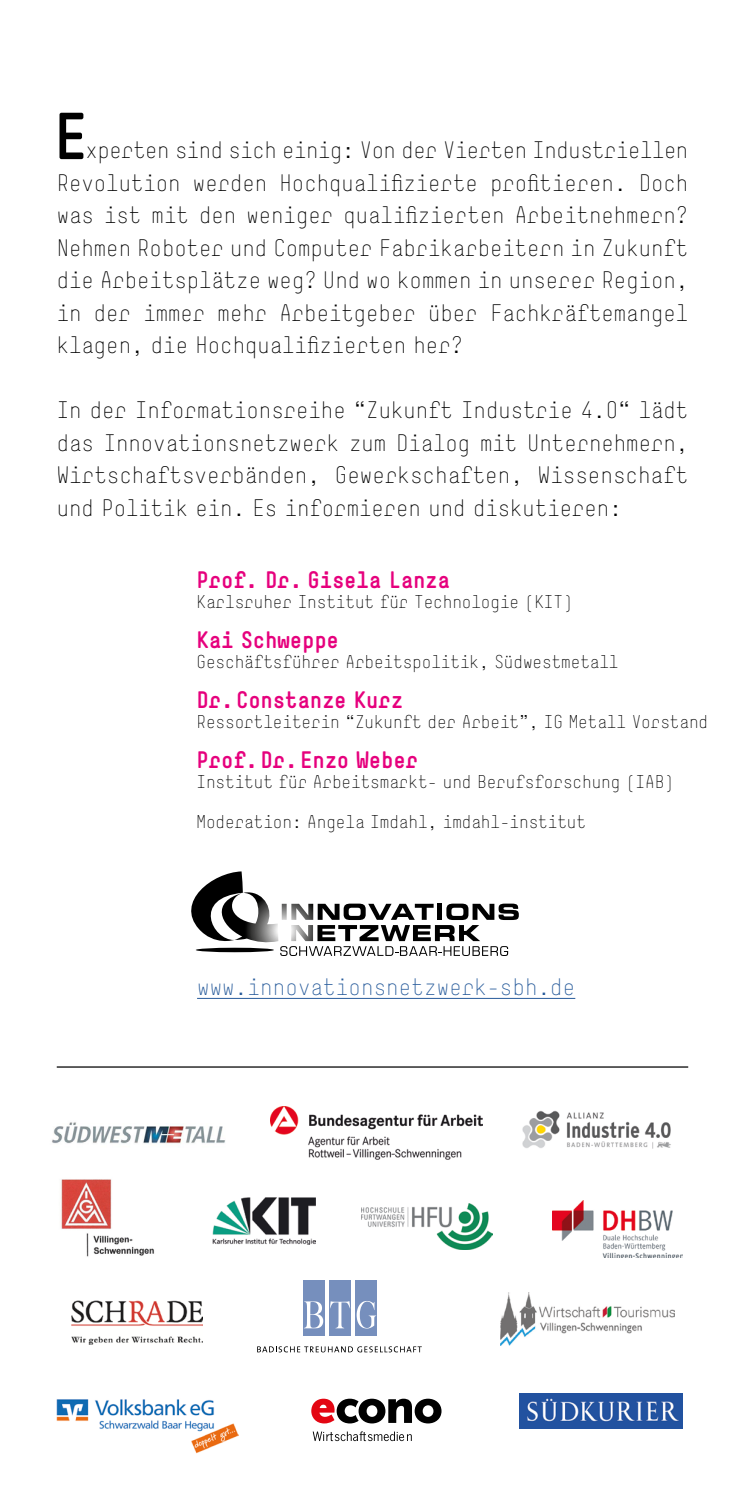
<style>
.page{position:relative;width:745px;height:1489px;background:#fff}
.page>*{position:absolute;margin:0;border:0;box-sizing:border-box;transform-origin:0 0}
.t1{font:62.5px "Simple Bold Titling";color:#000}
.t2{font:300 22.5px/32.5px "Simple";color:#000;text-align:justify}
.t3{font:700 22.5px "Simple";letter-spacing:-.005em;color:#e6007d}
.t4{font:300 22.5px "Simple";letter-spacing:.01em;color:#275b9b}
.t5{font:300 17.5px "Simple";letter-spacing:-.005em;color:#000}
</style>
<div class="page">
<img style="left:522px;top:1110px;width:149px;height:39px">
<img style="left:52px;top:1122px;width:173px;height:22px">
<img style="left:270px;top:1106px;width:212px;height:54px">
<img style="left:213px;top:1197px;width:102px;height:47px">
<img style="left:57px;top:1399px;width:181px;height:54px">
<svg style="left:191px;top:871px;width:327px;height:84px"></svg>
<svg style="left:196px;top:947px;width:78px;height:5px"></svg>
<hr style="left:197px;top:997px;width:378px;height:1px;background:#275b9b">
<hr style="left:57px;top:1066px;width:630px;height:1px;background:#000">
<img style="left:72px;top:1300px;width:130px;height:44px">
<img style="left:552px;top:1200px;width:130px;height:57px">
<img style="left:61px;top:1179px;width:93px;height:78px">
<img style="left:361px;top:1203px;width:130px;height:46px">
<img style="left:519px;top:1393px;width:162px;height:34px">
<svg style="left:312px;top:1431px;width:99px;height:9px"></svg>
<svg style="left:311px;top:1398px;width:130px;height:25px"></svg>
<img style="left:500px;top:1292px;width:173px;height:53px">
<div style="left:303px;top:1279px;width:21px;height:56px;background:#768fbd"></div>
<svg style="left:304px;top:1301px;width:19px;height:27px"></svg>
<div style="left:329px;top:1279px;width:21px;height:56px;background:#768fbd"></div>
<svg style="left:330px;top:1301px;width:20px;height:27px"></svg>
<div style="left:355px;top:1279px;width:21px;height:56px;background:#768fbd"></div>
<svg style="left:356px;top:1301px;width:20px;height:27px"></svg>
<svg style="left:257px;top:1346px;width:164px;height:6px"></svg>
<h1 class="t1" style="left:54px;top:97px;width:36px">E</h1>
<p class="t2" style="left:57px;top:134px;width:632px;text-indent:29px">xperten sind sich einig: Von der Vierten Industriellen Revolution werden Hochqualifizierte profitieren. Doch was ist mit den weniger qualifizierten Arbeitnehmern?<br>Nehmen Roboter und Computer Fabrikarbeitern in Zukunft die Arbeitsplätze weg? Und wo kommen in unserer Region, in der immer mehr Arbeitgeber über Fachkräftemangel klagen, die Hochqualifizierten her?</p>
<p class="t2" style="left:57px;top:394px;width:632px">In der Informationsreihe “Zukunft Industrie 4.0“ lädt das Innovationsnetzwerk zum Dialog mit Unternehmern, Wirtschaftsverbänden, Gewerkschaften, Wissenschaft und Politik ein. Es informieren und diskutieren:</p>
<p class="t3" style="left:196px;top:566px;width:255px">Prof. Dr. Gisela Lanza</p>
<p class="t5" style="left:196px;top:591px;width:377px">Karlsruher Institut für Technologie (KIT)</p>
<p class="t3" style="left:196px;top:626px;width:144px">Kai Schweppe</p>
<p class="t5" style="left:196px;top:651px;width:423px">Geschäftsführer Arbeitspolitik, Südwestmetall</p>
<p class="t3" style="left:196px;top:686px;width:208px">Dr.Constanze Kurz</p>
<p class="t5" style="left:196px;top:711px;width:513px">Ressortleiterin “Zukunft der Arbeit”, IG Metall Vorstand</p>
<p class="t3" style="left:196px;top:746px;width:223px">Prof.Dr.Enzo Weber</p>
<p class="t5" style="left:196px;top:771px;width:478px">Institut für Arbeitsmarkt- und Berufsforschung (IAB)</p>
<p class="t5" style="left:196px;top:811px;width:391px">Moderation: Angela Imdahl, imdahl-institut</p>
<p class="t4" style="left:197px;top:974px;width:379px">www.innovationsnetzwerk-sbh.de</p>
</div>
